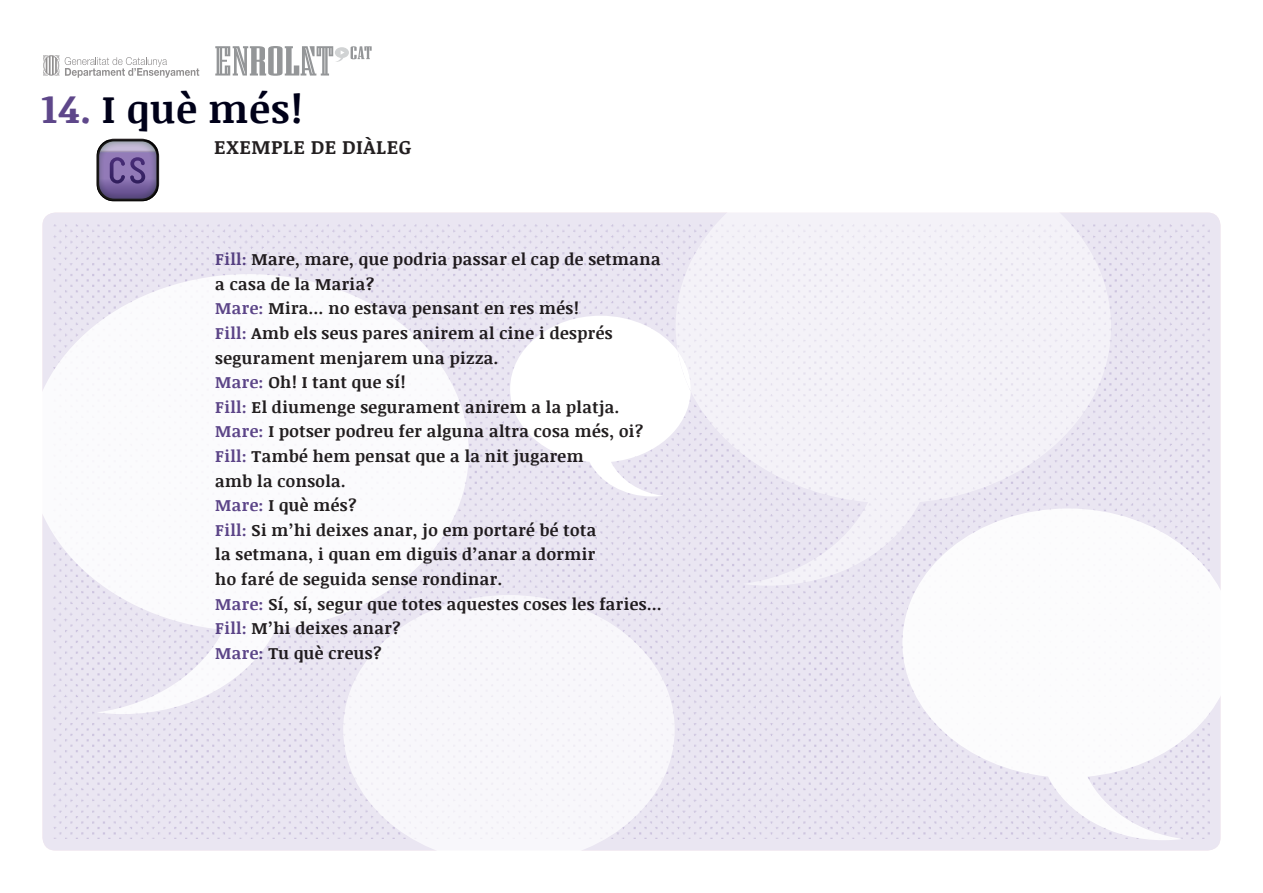
<style>
.page{position:relative;width:1263px;height:893px;background:#fff}
.page>*{position:absolute;margin:0;border:0;box-sizing:border-box;transform-origin:0 0}
.TITOL_FITXA{font:700 39px "Noticia Text";letter-spacing:.025em;color:#000119}
.subtítol_FITXA{font:700 19.5px "Noticia Text";letter-spacing:.025em;color:#231f20}
.t1{font:700 16.5px/24.6px "Noticia Text";letter-spacing:.025em;color:#231f20}
.s1{font-size:40.5px;color:#5e478a}
.s2{color:#5e478a}
</style>
<div class="page">
<div style="left:43px;top:213px;width:1177px;height:637px;background:#eae6f2;border-radius:13px"></div>
<img style="left:53px;top:224px;width:1157px;height:615px">
<svg style="left:42px;top:274px;width:427px;height:440px;fill:#fbfbfd"></svg>
<svg style="left:343px;top:595px;width:332px;height:256px;fill:#f8f7fb"></svg>
<svg style="left:902px;top:508px;width:319px;height:332px;fill:#fcfcfd"></svg>
<svg style="left:676px;top:212px;width:435px;height:374px;fill:#f4f2f8"></svg>
<svg style="left:510px;top:316px;width:181px;height:180px"></svg>
<svg style="left:65px;top:57px;width:134px;height:21px"></svg>
<svg style="left:43px;top:55px;width:16px;height:21px"></svg>
<svg style="left:215px;top:46px;width:157px;height:30px"></svg>
<div style="left:96px;top:139px;width:63px;height:62px;border:3px solid #231f20;border-radius:16px"></div>
<svg style="left:98px;top:140px;width:60px;height:60px;background:#796998"></svg>
<p class="TITOL_FITXA" style="left:41px;top:81px;width:263px"><span class="s1">14.</span> I què més!</p>
<p class="subtítol_FITXA" style="left:214px;top:133px;width:199px">EXEMPLE DE DIÀLEG</p>
<p class="t1" style="left:215px;top:246px;width:448px"><span class="s2">Fill:</span> Mare, mare, que podria passar el cap de setmana a casa de la Maria?<br><span class="s2">Mare:</span> Mira... no estava pensant en res més!<br><span class="s2">Fill:</span> Amb els seus pares anirem al cine i després segurament menjarem una pizza.<br><span class="s2">Mare:</span> Oh! I tant que sí!<br><span class="s2">Fill:</span> El diumenge segurament anirem a la platja.<br><span class="s2">Mare:</span> I potser podreu fer alguna altra cosa més, oi?<br><span class="s2">Fill:</span> També hem pensat que a la nit jugarem<br>amb la consola.<br><span class="s2">Mare:</span> I què més?<br><span class="s2">Fill:</span> Si m’hi deixes anar, jo em portaré bé tota<br>la setmana, i quan em diguis d’anar a dormir<br>ho faré de seguida sense rondinar.<br><span class="s2">Mare:</span> Sí, sí, segur que totes aquestes coses les faries...<br><span class="s2">Fill:</span> M’hi deixes anar?<br><span class="s2">Mare:</span> Tu què creus?</p>
</div>
